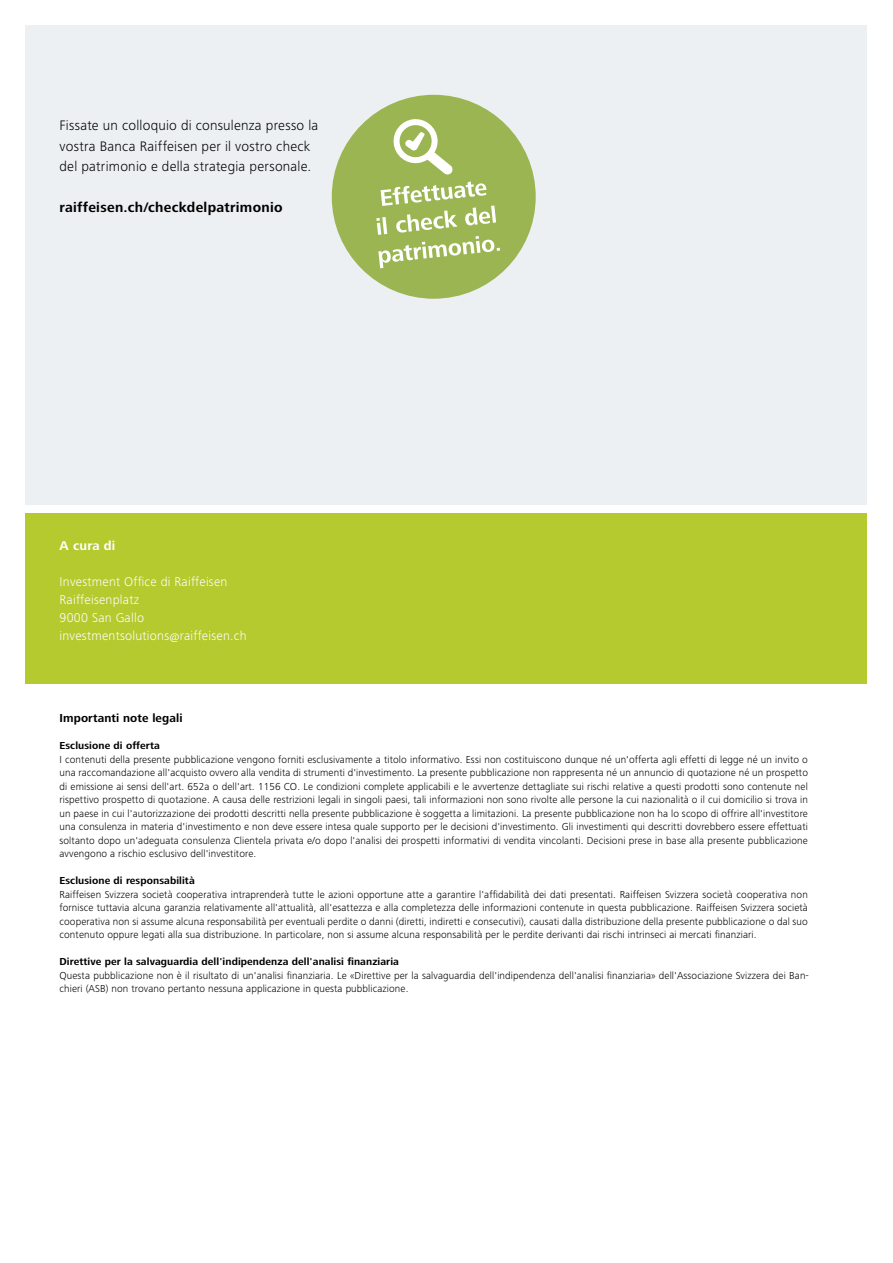
<style>
.page{position:relative;width:893px;height:1263px;background:#fff}
.page>*{position:absolute;margin:0;border:0;box-sizing:border-box;transform-origin:0 0}
.t1{font:300 14.25px/20.4px "Frutiger Next LT";letter-spacing:.015em;color:#000}
.t2{font:700 14.25px "Frutiger Next LT";letter-spacing:.02em;color:#000}
.t3{font:300 13.2px/17.9px "Frutiger Next LT";letter-spacing:.02em;color:#fff}
.t4{font:700 13.2px "Frutiger Next LT";letter-spacing:.02em;color:#fff}
.t5{font:700 12px "Frutiger Next LT";letter-spacing:.01em;color:#000}
.t6{font:300 10.5px/13.5px "Frutiger Next LT";letter-spacing:.01em;color:#000;text-align:justify}
.t7{font:700 10.5px "Frutiger Next LT";letter-spacing:.01em;color:#000}
</style>
<div class="page">
<div style="left:26px;top:514px;width:841px;height:170px;background:#b5ca2e"></div>
<div style="left:26px;top:26px;width:841px;height:479px;background:#edf0f3"></div>
<svg style="left:332px;top:95px;width:204px;height:204px"></svg>
<h1 class="t1" style="left:60px;top:115px;width:260px">Fissate un colloquio di consulenza presso la vostra Banca Raiffeisen per il vostro check del patrimonio e della strategia personale.</h1>
<h1 class="t2" style="left:60px;top:199px;width:224px">raiffeisen.ch/checkdelpatrimonio</h1>
<p class="t4" style="left:60px;top:538px;width:57px">A cura di</p>
<p class="t3" style="left:60px;top:573px;width:189px">Investment Office di Raiffeisen<br>Raiffeisenplatz<br>9000 San Gallo investmentsolutions@raiffeisen.ch</p>
<p class="t5" style="left:60px;top:711px;width:125px">Importanti note legali</p>
<p class="t7" style="left:60px;top:740px;width:102px">Esclusione di offerta</p>
<p class="t6" style="left:60px;top:753px;width:750px">I contenuti della presente pubblicazione vengono forniti esclusivamente a titolo informativo. Essi non costituiscono dunque né un'offerta agli effetti di legge né un invito o una raccomandazione all'acquisto ovvero alla vendita di strumenti d'investimento. La presente pubblicazione non rappresenta né un annuncio di quotazione né un prospetto di emissione ai sensi dell'art. 652a o dell'art. 1156 CO. Le condizioni complete applicabili e le avvertenze dettagliate sui rischi relative a questi prodotti sono contenute nel rispettivo prospetto di quotazione. A causa delle restrizioni legali in singoli paesi, tali informazioni non sono rivolte alle persone la cui nazionalità o il cui domicilio si trova in un paese in cui l'autorizzazione dei prodotti descritti nella presente pubblicazione è soggetta a limitazioni. La presente pubblicazione non ha lo scopo di offrire all'investitore una consulenza in materia d'investimento e non deve essere intesa quale supporto per le decisioni d'investimento. Gli investimenti qui descritti dovrebbero essere effettuati soltanto dopo un'adeguata consulenza Clientela privata e/o dopo l'analisi dei prospetti informativi di vendita vincolanti. Decisioni prese in base alla presente pubblicazione avvengono a rischio esclusivo dell'investitore.</p>
<p class="t7" style="left:60px;top:875px;width:137px">Esclusione di responsabilità</p>
<p class="t6" style="left:60px;top:888px;width:750px">Raiffeisen Svizzera società cooperativa intraprenderà tutte le azioni opportune atte a garantire l'affidabilità dei dati presentati. Raiffeisen Svizzera società cooperativa non fornisce tuttavia alcuna garanzia relativamente all'attualità, all'esattezza e alla completezza delle informazioni contenute in questa pubblicazione. Raiffeisen Svizzera società cooperativa non si assume alcuna responsabilità per eventuali perdite o danni (diretti, indiretti e consecutivi), causati dalla distribuzione della presente pubblicazione o dal suo contenuto oppure legati alla sua distribuzione. In particolare, non si assume alcuna responsabilità per le perdite derivanti dai rischi intrinseci ai mercati finanziari.</p>
<p class="t7" style="left:60px;top:956px;width:341px">Direttive per la salvaguardia dell'indipendenza dell'analisi finanziaria</p>
<p class="t6" style="left:60px;top:969px;width:751px">Questa pubblicazione non è il risultato di un'analisi finanziaria. Le «Direttive per la salvaguardia dell'indipendenza dell'analisi finanziaria» dell'Associazione Svizzera dei Ban&shy;chieri (ASB) non trovano pertanto nessuna applicazione in questa pubblicazione.</p>
</div>
